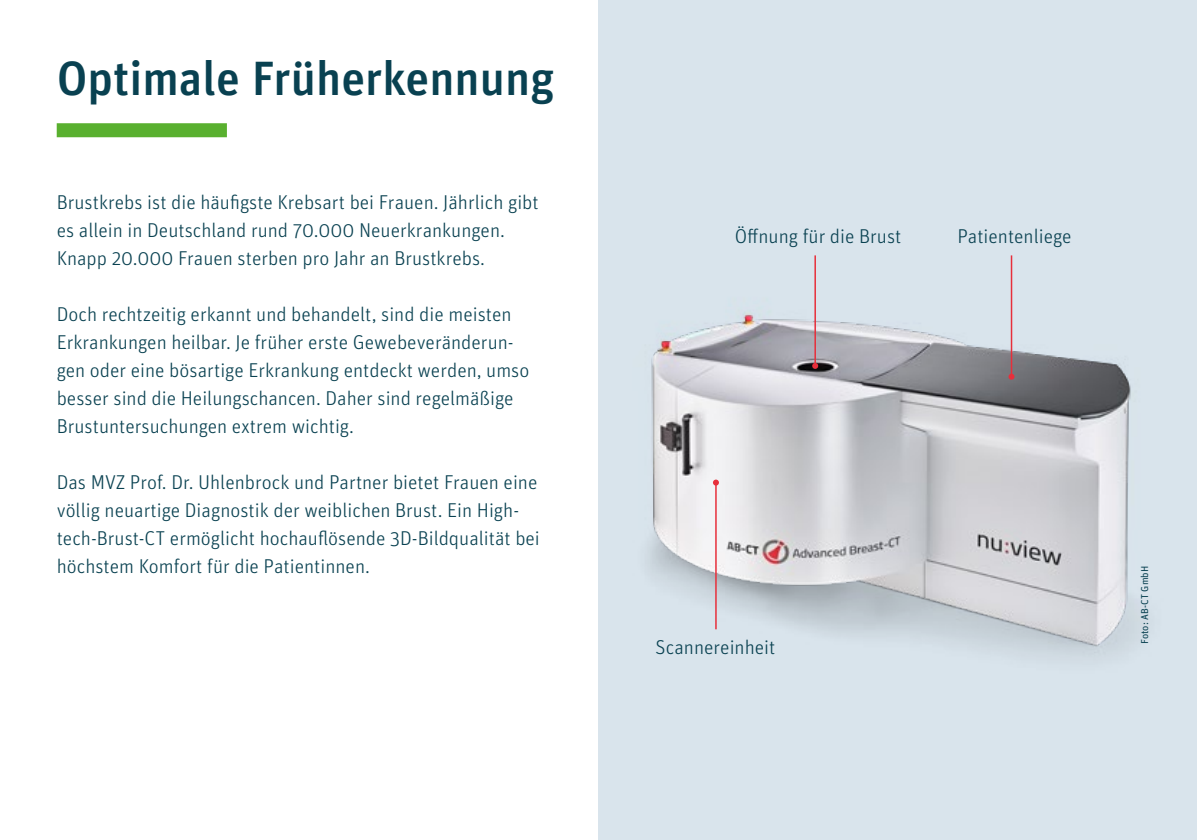
<style>
.page{position:relative;width:1197px;height:840px;background:#fff}
.page>*{position:absolute;margin:0;border:0;box-sizing:border-box;transform-origin:0 0}
.t1{font:500 48px "Unit Pro";color:#094151}
.t2{font:300 20px/28px "Unit Pro";color:#094151}
.t3{font:10px "Unit Pro";letter-spacing:.01em;color:#094151}
</style>
<div class="page">
<div style="left:598px;top:0;width:598px;height:839px;background:#d9e4ec"></div>
<div style="left:57px;top:123px;width:170px;height:14px;background:#59b02f"></div>
<img style="left:648px;top:276px;width:492px;height:381px">
<hr style="left:814px;top:255px;width:1px;height:111px;background:#e72f3b">
<svg style="left:812px;top:363px;width:6px;height:6px"></svg>
<hr style="left:1010px;top:255px;width:2px;height:121px;background:#e72f3b">
<svg style="left:1008px;top:373px;width:6px;height:6px"></svg>
<hr style="left:715px;top:482px;width:1px;height:147px;background:#e72f3b">
<svg style="left:712px;top:479px;width:6px;height:6px"></svg>
<h1 class="t1" style="left:57px;top:44px;width:499px">Optimale Früherkennung</h1>
<p class="t2" style="left:57px;top:187px;width:483px">Brustkrebs ist die häufigste Krebsart bei Frauen. Jährlich gibt es allein in Deutschland rund 70.000 Neuerkrankungen.<br>Knapp 20.000 Frauen sterben pro Jahr an Brustkrebs.</p>
<p class="t2" style="left:57px;top:299px;width:474px">Doch rechtzeitig erkannt und behandelt, sind die meisten Erkrankungen heilbar. Je früher erste Gewebeveränderun&shy;gen oder eine bösartige Erkrankung entdeckt werden, umso besser sind die Heilungschancen. Daher sind regelmäßige Brustuntersuchungen extrem wichtig.</p>
<p class="t2" style="left:57px;top:467px;width:484px">Das MVZ Prof. Dr. Uhlenbrock und Partner bietet Frauen eine völlig neuartige Diagnostik der weiblichen Brust. Ein High&shy;tech-Brust-CT ermöglicht hochauflösende 3D-Bildqualität bei höchstem Komfort für die Patientinnen.</p>
<p class="t2" style="left:734px;top:221px;width:168px">Öffnung für die Brust</p>
<p class="t2" style="left:957px;top:221px;width:116px">Patientenliege</p>
<p class="t2" style="left:655px;top:632px;width:121px">Scannereinheit</p>
<p class="t3" style="left:1137px;top:643px;width:80px;rotate:-90deg">Foto: AB-CT GmbH</p>
</div>
